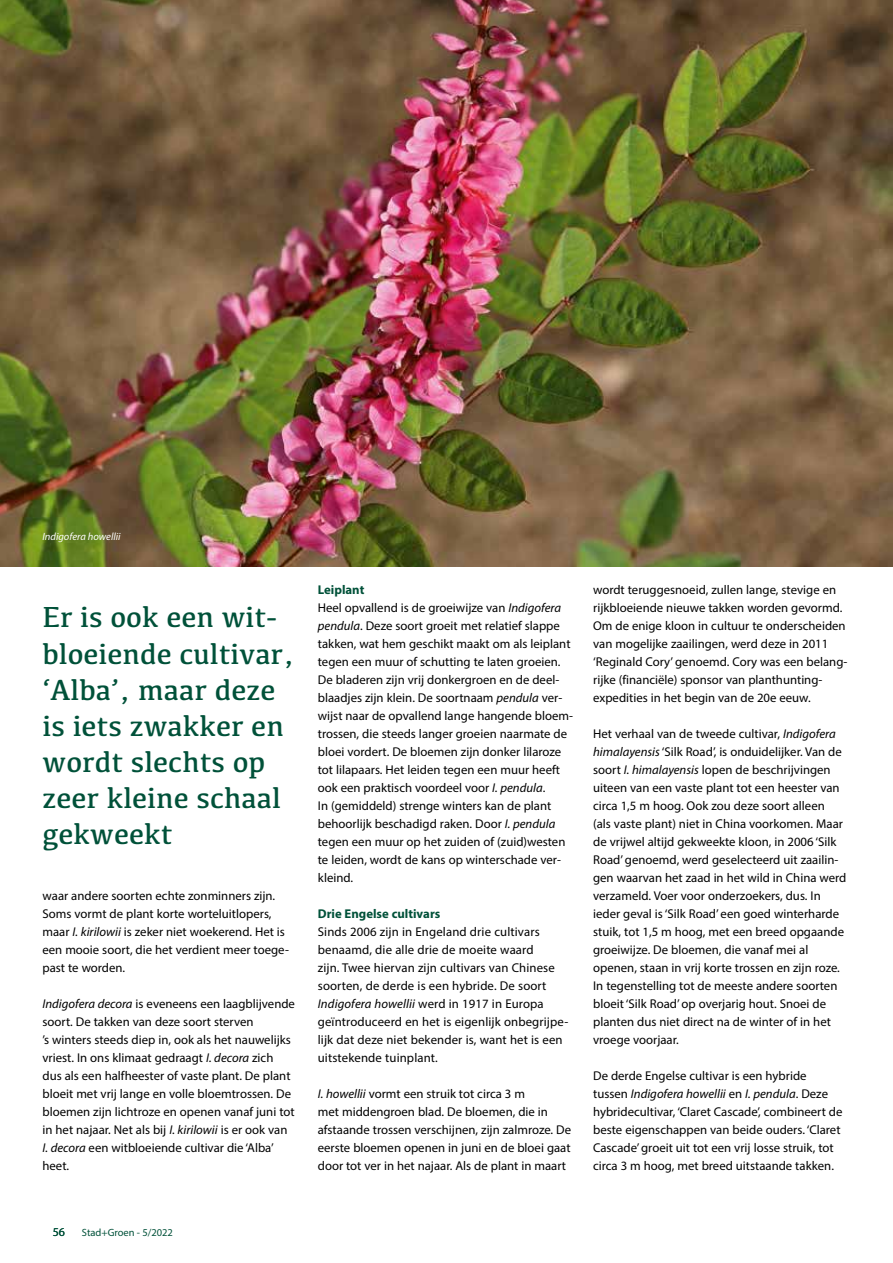
<style>
.page{position:relative;width:893px;height:1263px;background:#fff}
.page>*{position:absolute;margin:0;border:0;box-sizing:border-box;transform-origin:0 0}
.t1{font:30px/36px "Kefa";color:#005139}
.t2{font:12.75px/18px "Myriad Pro";color:#000}
.t3{font:700 12.75px "Myriad Pro";color:#005139}
.t4{font:12px "Myriad Pro";color:#005139}
.t5{font:italic 10.5px "Myriad Pro";color:#fff}
.t6{font:10.5px "Myriad Pro";color:#005139}
.s1{font-style:italic}
.s2{font-weight:700;color:#005139}
</style>
<div class="page">
<img style="left:0;top:0;width:893px;height:566px">
<p class="t5" style="left:43px;top:530px;width:80px">Indigofera howellii</p>
<h1 class="t1" style="left:43px;top:598px;width:253px">Er is ook een wit&shy;bloeiende cultivar, ‘Alba’, maar deze is iets zwakker en wordt slechts op zeer kleine schaal gekweekt</h1>
<p class="t2" style="left:43px;top:887px;width:248px">waar andere soorten echte zonminners zijn.<br>Soms vormt de plant korte worteluitlopers, maar <span class="s1">I. kirilowii</span> is zeker niet woekerend. Het is een mooie soort, die het verdient meer toege&shy;past te worden.</p>
<p class="t2" style="left:43px;top:995px;width:254px"><span class="s1">Indigofera decora</span> is eveneens een laagblijvende soort. De takken van deze soort sterven<br>’s winters steeds diep in, ook als het nauwelijks vriest. In ons klimaat gedraagt <span class="s1">I. decora</span> zich dus als een halfheester of vaste plant. De plant bloeit met vrij lange en volle bloemtrossen. De bloemen zijn lichtroze en openen vanaf juni tot in het najaar. Net als bij <span class="s1">I. kirilowii</span> is er ook van <span class="s1">I. decora</span> een witbloeiende cultivar die ‘Alba’ heet.</p>
<p class="t4" style="left:53px;top:1224px;width:14px">56</p>
<p class="t6" style="left:82px;top:1226px;width:93px">Stad+Groen - 5/2022</p>
<p class="t2" style="left:318px;top:581px;width:257px"><span class="s2">Leiplant<br></span>Heel opvallend is de groeiwijze van <span class="s1">Indigofera pendula</span>. Deze soort groeit met relatief slappe takken, wat hem geschikt maakt om als leiplant tegen een muur of schutting te laten groeien.<br>De bladeren zijn vrij donkergroen en de deel&shy;blaadjes zijn klein. De soortnaam <span class="s1">pendula</span> ver&shy;wijst naar de opvallend lange hangende bloem&shy;trossen, die steeds langer groeien naarmate de bloei vordert. De bloemen zijn donker lilaroze tot lilapaars. Het leiden tegen een muur heeft ook een praktisch voordeel voor <span class="s1">I. pendula</span>.<br>In (gemiddeld) strenge winters kan de plant behoorlijk beschadigd raken. Door <span class="s1">I. pendula </span>tegen een muur op het zuiden of (zuid)westen te leiden, wordt de kans op winterschade ver&shy;kleind.</p>
<p class="t3" style="left:318px;top:905px;width:124px">Drie Engelse cultivars</p>
<p class="t2" style="left:318px;top:923px;width:252px">Sinds 2006 zijn in Engeland drie cultivars benaamd, die alle drie de moeite waard<br>zijn. Twee hiervan zijn cultivars van Chinese soorten, de derde is een hybride. De soort <span class="s1">Indigofera howellii</span> werd in 1917 in Europa geïntroduceerd en het is eigenlijk onbegrijpe&shy;lijk dat deze niet bekender is, want het is een uitstekende tuinplant.</p>
<p class="t2" style="left:318px;top:1085px;width:255px"><span class="s1">I. howellii</span> vormt een struik tot circa 3 m<br>met middengroen blad. De bloemen, die in afstaande trossen verschijnen, zijn zalmroze. De eerste bloemen openen in juni en de bloei gaat door tot ver in het najaar. Als de plant in maart</p>
<p class="t2" style="left:593px;top:581px;width:256px">wordt teruggesnoeid, zullen lange, stevige en rijkbloeiende nieuwe takken worden gevormd.<br>Om de enige kloon in cultuur te onderscheiden van mogelijke zaailingen, werd deze in 2011 ‘Reginald Cory’ genoemd. Cory was een belang&shy;rijke (financiële) sponsor van planthunting&shy;expedities in het begin van de 20e eeuw.</p>
<p class="t2" style="left:593px;top:725px;width:255px">Het verhaal van de tweede cultivar, <span class="s1">Indigofera himalayensis</span> ‘Silk Road’, is onduidelijker. Van de soort <span class="s1">I. himalayensis</span> lopen de beschrijvingen uiteen van een vaste plant tot een heester van circa 1,5 m hoog. Ook zou deze soort alleen<br>(als vaste plant) niet in China voorkomen. Maar de vrijwel altijd gekweekte kloon, in 2006 ‘Silk Road’ genoemd, werd geselecteerd uit zaailin&shy;gen waarvan het zaad in het wild in China werd verzameld. Voer voor onderzoekers, dus. In ieder geval is ‘Silk Road’ een goed winterharde stuik, tot 1,5 m hoog, met een breed opgaande groeiwijze. De bloemen, die vanaf mei al openen, staan in vrij korte trossen en zijn roze.<br>In tegenstelling tot de meeste andere soorten bloeit ‘Silk Road’ op overjarig hout. Snoei de planten dus niet direct na de winter of in het vroege voorjaar.</p>
<p class="t2" style="left:593px;top:1067px;width:251px">De derde Engelse cultivar is een hybride tussen <span class="s1">Indigofera howellii</span> en <span class="s1">I. pendula</span>. Deze hybridecultivar, ‘Claret Cascade’, combineert de beste eigenschappen van beide ouders. ‘Claret Cascade’ groeit uit tot een vrij losse struik, tot circa 3 m hoog, met breed uitstaande takken.</p>
</div>
